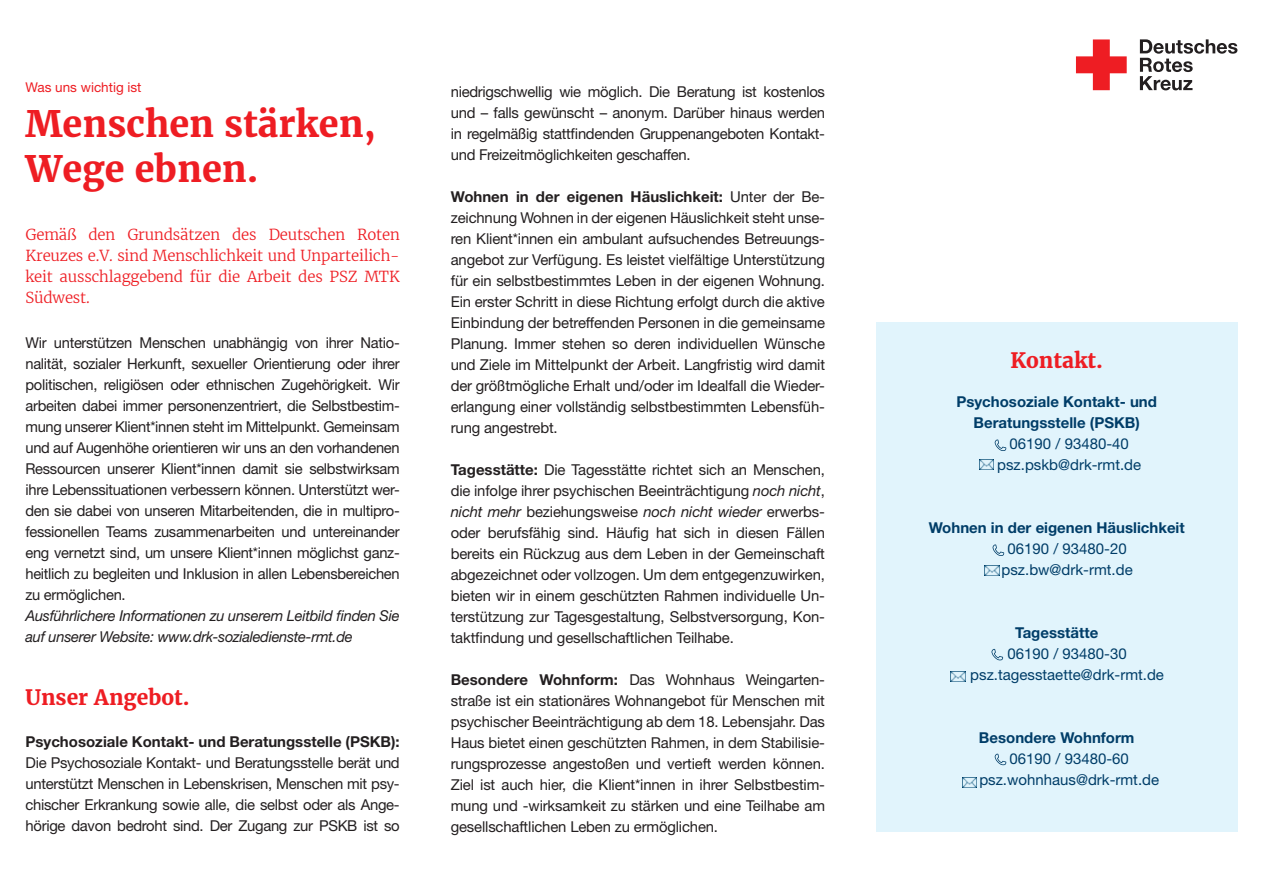
<style>
.page{position:relative;width:1263px;height:893px;background:#fff}
.page>*{position:absolute;margin:0;border:0;box-sizing:border-box;transform-origin:0 0}
.t1{font:700 36px/45px "Merriweather";color:#ee1d23}
.t2{font:700 21px "Merriweather";color:#ee1d23}
.t3{font:15px/21px "Helvetica Neue LT Std";letter-spacing:-.02em;color:#231f20;text-align:justify}
.t4{font:15px/21px "Helvetica Neue LT Std";color:#003d68;text-align:center}
.t5{font:300 15px/21px "Merriweather";letter-spacing:-.01em;color:#ee1d23;text-align:justify}
.t6{font:700 15px/21px "Helvetica Neue LT Std";color:#003d68;text-align:center}
.t7{font:italic 15px/21px "Helvetica Neue LT Std";letter-spacing:-.02em;color:#231f20}
.t8{font:700 15px "Helvetica Neue LT Std";color:#231f20}
.t9{font:13.5px "Helvetica Neue LT Std";color:#ee1d23}
.s1{font-weight:700}
.s2{font-style:italic}
</style>
<div class="page">
<svg style="left:1076px;top:39px;width:51px;height:51px"></svg>
<svg style="left:1140px;top:39px;width:97px;height:51px"></svg>
<div style="left:876px;top:322px;width:361px;height:509px;background:#e1f4fc"></div>
<img style="left:979px;top:460px;width:15px;height:9px">
<img style="left:985px;top:566px;width:14px;height:9px">
<img style="left:951px;top:672px;width:14px;height:9px">
<img style="left:962px;top:777px;width:15px;height:10px">
<svg style="left:995px;top:440px;width:11px;height:11px"></svg>
<svg style="left:992px;top:544px;width:12px;height:12px"></svg>
<svg style="left:991px;top:649px;width:12px;height:11px"></svg>
<svg style="left:995px;top:754px;width:11px;height:11px"></svg>
<p class="t9" style="left:26px;top:80px;width:118px">Was uns wichtig ist</p>
<h1 class="t1" style="left:26px;top:102px;width:352px">Menschen stärken,<br>Wege ebnen.</h1>
<p class="t5" style="left:26px;top:225px;width:376px">Gemäß den Grundsätzen des Deutschen Roten Kreuzes e.V. sind Menschlichkeit und Unparteilich&shy;keit ausschlaggebend für die Arbeit des PSZ MTK Südwest.</p>
<p class="t3" style="left:26px;top:332px;width:376px">Wir unterstützen Menschen unabhängig von ihrer Natio&shy;nalität, sozialer Herkunft, sexueller Orientierung oder ihrer politischen, religiösen oder ethnischen Zugehörigkeit. Wir arbeiten dabei immer personenzentriert, die Selbstbestim&shy;mung unserer Klient*innen steht im Mittelpunkt. Gemeinsam und auf Augenhöhe orientieren wir uns an den vorhandenen Ressourcen unserer Klient*innen damit sie selbstwirksam ihre Lebenssituationen verbessern können. Unterstützt wer&shy;den sie dabei von unseren Mitarbeitenden, die in multipro&shy;fessionellen Teams zusammenarbeiten und untereinander eng vernetzt sind, um unsere Klient*innen möglichst ganz&shy;heitlich zu begleiten und Inklusion in allen Lebensbereichen zu ermöglichen.</p>
<p class="t7" style="left:26px;top:605px;width:376px">Ausführlichere Informationen zu unserem Leitbild finden Sie auf unserer Website: www.drk-sozialedienste-rmt.de</p>
<h2 class="t2" style="left:26px;top:685px;width:166px">Unser Angebot.</h2>
<p class="t8" style="left:26px;top:733px;width:376px">Psychosoziale Kontakt- und Beratungsstelle (PSKB):</p>
<p class="t3" style="left:26px;top:752px;width:376px">Die Psychosoziale Kontakt- und Beratungsstelle berät und unterstützt Menschen in Lebenskrisen, Menschen mit psy&shy;chischer Erkrankung sowie alle, die selbst oder als Ange&shy;hörige davon bedroht sind. Der Zugang zur PSKB ist so</p>
<p class="t3" style="left:451px;top:81px;width:376px">niedrigschwellig wie möglich. Die Beratung ist kostenlos und – falls gewünscht – anonym. Darüber hinaus werden in regelmäßig stattfindenden Gruppenangeboten Kontakt&shy;und Freizeitmöglichkeiten geschaffen.</p>
<p class="t3" style="left:451px;top:186px;width:376px"><span class="s1">Wohnen in der eigenen Häuslichkeit:</span> Unter der Be&shy;zeichnung Wohnen in der eigenen Häuslichkeit steht unse&shy;ren Klient*innen ein ambulant aufsuchendes Betreuungs&shy;angebot zur Verfügung. Es leistet vielfältige Unterstützung für ein selbstbestimmtes Leben in der eigenen Wohnung.<br>Ein erster Schritt in diese Richtung erfolgt durch die aktive Einbindung der betreffenden Personen in die gemeinsame Planung. Immer stehen so deren individuellen Wünsche und Ziele im Mittelpunkt der Arbeit. Langfristig wird damit der größtmögliche Erhalt und/oder im Idealfall die Wieder&shy;erlangung einer vollständig selbstbestimmten Lebensfüh&shy;rung angestrebt.</p>
<p class="t3" style="left:451px;top:459px;width:376px"><span class="s1">Tagesstätte:</span> Die Tagesstätte richtet sich an Menschen, die infolge ihrer psychischen Beeinträchtigung <span class="s2">noch nicht</span>, <span class="s2">nicht mehr</span> beziehungsweise <span class="s2">noch nicht wieder</span> erwerbs&shy;oder berufsfähig sind. Häufig hat sich in diesen Fällen bereits ein Rückzug aus dem Leben in der Gemeinschaft abgezeichnet oder vollzogen. Um dem entgegenzuwirken, bieten wir in einem geschützten Rahmen individuelle Un&shy;terstützung zur Tagesgestaltung, Selbstversorgung, Kon&shy;taktfindung und gesellschaftlichen Teilhabe.</p>
<p class="t3" style="left:451px;top:669px;width:376px"><span class="s1">Besondere Wohnform:</span> Das Wohnhaus Weingarten&shy;straße ist ein stationäres Wohnangebot für Menschen mit psychischer Beeinträchtigung ab dem 18. Lebensjahr. Das Haus bietet einen geschützten Rahmen, in dem Stabilisie&shy;rungsprozesse angestoßen und vertieft werden können.<br>Ziel ist auch hier, die Klient*innen in ihrer Selbstbestim&shy;mung und -wirksamkeit zu stärken und eine Teilhabe am gesellschaftlichen Leben zu ermöglichen.</p>
<h2 class="t2" style="left:1010px;top:347px;width:94px">Kontakt.</h2>
<p class="t6" style="left:956px;top:391px;width:202px">Psychosoziale Kontakt- und<br>Beratungsstelle (PSKB)</p>
<p class="t4" style="left:997px;top:433px;width:145px">06190 / 93480-40 psz.pskb@drk-rmt.de</p>
<p class="t6" style="left:929px;top:517px;width:258px">Wohnen in der eigenen Häuslichkeit</p>
<p class="t4" style="left:1001px;top:538px;width:133px">06190 / 93480-20 psz.bw@drk-rmt.de</p>
<p class="t6" style="left:1015px;top:622px;width:85px">Tagesstätte</p>
<p class="t4" style="left:970px;top:643px;width:195px">06190 / 93480-30 psz.tagesstaette@drk-rmt.de</p>
<p class="t6" style="left:979px;top:727px;width:157px">Besondere Wohnform</p>
<p class="t4" style="left:979px;top:748px;width:181px">06190 / 93480-60 psz.wohnhaus@drk-rmt.de</p>
</div>
